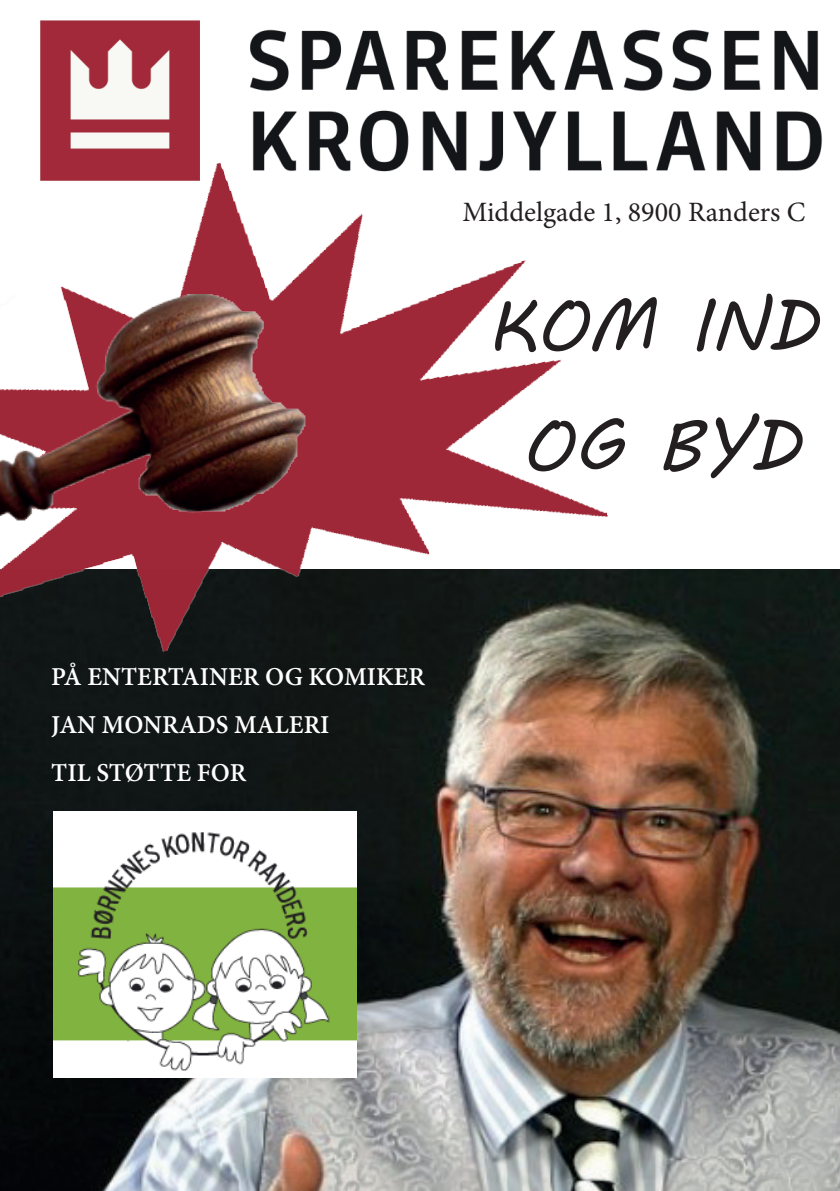
<style>
.page{position:relative;width:840px;height:1191px;background:#fff}
.page>*{position:absolute;margin:0;border:0;box-sizing:border-box;transform-origin:0 0}
.t1{font:72px/120px "MV Boli";color:#231f20;text-align:center}
.t2{font:700 28px/48px "Adobe Devanagari";color:#fff}
.t3{font:28px "Minion Pro";color:#231f20}
</style>
<div class="page">
<img style="left:41px;top:20px;width:780px;height:151px">
<img style="left:0;top:569px;width:839px;height:622px">
<img style="left:54px;top:811px;width:303px;height:266px">
<img style="left:0;top:90px;width:612px;height:604px">
<img style="left:0;top:295px;width:395px;height:335px">
<p class="t3" style="left:462px;top:193px;width:344px">Middelgade 1, 8900 Randers C</p>
<h1 class="t1" style="left:486px;top:263px;width:332px">KOM IND<br>OG BYD</h1>
<p class="t2" style="left:51px;top:656px;width:375px">PÅ ENTERTAINER OG KOMIKER<br>JAN MONRADS MALERI<br>TIL STØTTE FOR</p>
</div>
